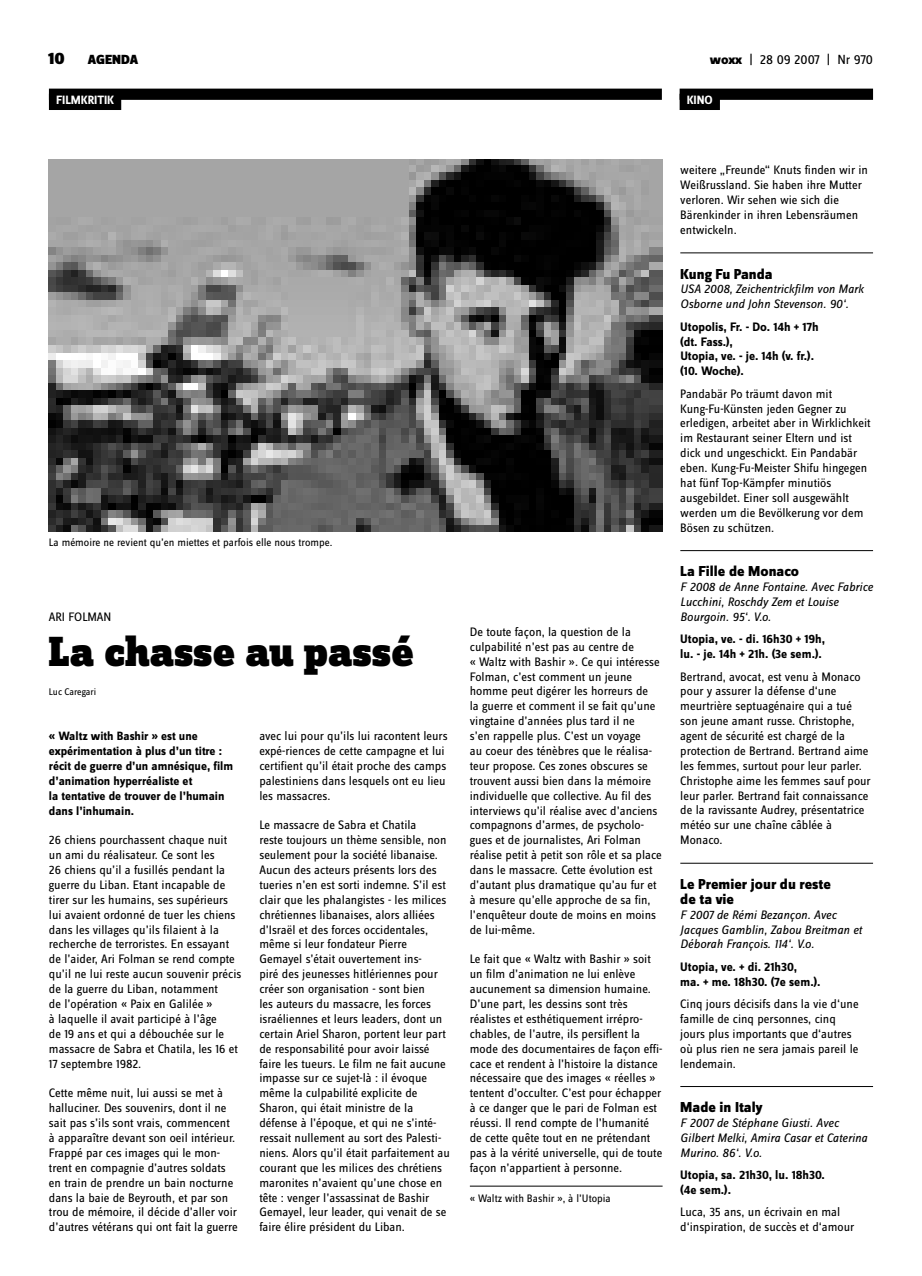
<style>
.page{position:relative;width:922px;height:1276px;background:#fff}
.page>*{position:absolute;margin:0;border:0;box-sizing:border-box;transform-origin:0 0}
.t1{font:900 43.75px "Zine Slab Dis";letter-spacing:-.005em;color:#000}
.t2{font:900 17.5px "Zine Sans Dis";color:#000}
.t3{font:800 15px/14.9px "Zine Sans Dis";color:#000}
.t4{font:13.75px "Zine Sans Dis";color:#000}
.t5{font:900 13.75px "Zine Sans Dis";color:#000}
.t6{font:12.75px/14.9px "Zine Sans Dis";color:#000}
.t7{font:italic 12.75px/14.9px "Zine Sans Dis";color:#000}
.t8{font:700 12.75px/14.9px "Zine Sans Dis";color:#000}
.t9{font:700 12.5px/14.9px "Zine Sans Dis";color:#000}
.t10{font:700 12.5px "Zine Sans Dis";letter-spacing:-.01em;color:#fff}
.t11{font:11.25px "Zine Sans Dis";color:#000}
.t12{font:10px "Zine Sans Dis";color:#000}
.s1{font-weight:800}
</style>
<div class="page">
<div style="left:49px;top:89px;width:612px;height:11px;background:#000"></div>
<div style="left:49px;top:94px;width:72px;height:16px;background:#000"></div>
<hr style="left:469px;top:1186px;width:193px;height:1px;background:#000">
<hr style="left:680px;top:253px;width:192px;height:1px;background:#000">
<hr style="left:680px;top:550px;width:192px;height:1px;background:#000">
<hr style="left:680px;top:863px;width:192px;height:1px;background:#000">
<hr style="left:680px;top:1086px;width:192px;height:1px;background:#000">
<div style="left:679px;top:89px;width:193px;height:11px;background:#000"></div>
<div style="left:679px;top:94px;width:40px;height:16px;background:#000"></div>
<img style="left:49px;top:159px;width:613px;height:372px">
<h2 class="t2" style="left:48px;top:49px;width:18px">10</h2>
<p class="t5" style="left:88px;top:53px;width:52px">AGENDA</p>
<p class="t4" style="left:709px;top:53px;width:164px"><span class="s1">woxx</span> | 28 09 2007 | Nr 970</p>
<p class="t10" style="left:56px;top:93px;width:60px">FILMKRITIK</p>
<p class="t10" style="left:686px;top:93px;width:27px">KINO</p>
<p class="t11" style="left:49px;top:536px;width:285px">La mémoire ne revient qu’en miettes et parfois elle nous trompe.</p>
<p class="t6" style="left:49px;top:610px;width:64px">ARI FOLMAN</p>
<h1 class="t1" style="left:49px;top:628px;width:366px">La chasse au passé</h1>
<p class="t12" style="left:49px;top:687px;width:49px">Luc Caregari</p>
<p class="t9" style="left:49px;top:729px;width:186px">« Waltz with Bashir » est une expérimentation à plus d’un titre : récit de guerre d’un amnésique, film d’animation hyperréaliste et<br>la tentative de trouver de l’humain dans l’inhumain.</p>
<p class="t6" style="left:49px;top:833px;width:194px">26 chiens pourchassent chaque nuit un ami du réalisateur. Ce sont les<br>26 chiens qu’il a fusillés pendant la guerre du Liban. Etant incapable de tirer sur les humains, ses supérieurs lui avaient ordonné de tuer les chiens dans les villages qu’ils filaient à la recherche de terroristes. En essayant de l’aider, Ari Folman se rend compte qu’il ne lui reste aucun souvenir précis de la guerre du Liban, notamment<br>de l’opération « Paix en Galilée »<br>à laquelle il avait participé à l’âge<br>de 19 ans et qui a débouchée sur le massacre de Sabra et Chatila, les 16 et 17 septembre 1982.</p>
<p class="t6" style="left:49px;top:1086px;width:190px">Cette même nuit, lui aussi se met à halluciner. Des souvenirs, dont il ne sait pas s’ils sont vrais, commencent à apparaître devant son oeil intérieur.<br>Frappé par ces images qui le mon&shy;trent en compagnie d’autres soldats en train de prendre un bain nocturne dans la baie de Beyrouth, et par son trou de mémoire, il décide d’aller voir d’autres vétérans qui ont fait la guerre</p>
<p class="t6" style="left:259px;top:729px;width:190px">avec lui pour qu’ils lui racontent leurs expé-riences de cette campagne et lui certifient qu’il était proche des camps palestiniens dans lesquels ont eu lieu les massacres.</p>
<p class="t6" style="left:259px;top:818px;width:192px">Le massacre de Sabra et Chatila<br>reste toujours un thème sensible, non seulement pour la société libanaise.<br>Aucun des acteurs présents lors des tueries n’en est sorti indemne. S’il est clair que les phalangistes - les milices chrétiennes libanaises, alors alliées d’Israël et des forces occidentales, même si leur fondateur Pierre Gemayel s’était ouvertement ins-<br>piré des jeunesses hitlériennes pour créer son organisation - sont bien<br>les auteurs du massacre, les forces israéliennes et leurs leaders, dont un certain Ariel Sharon, portent leur part de responsabilité pour avoir laissé faire les tueurs. Le film ne fait aucune impasse sur ce sujet-là : il évoque même la culpabilité explicite de Sharon, qui était ministre de la défense à l’époque, et qui ne s’inté&shy;ressait nullement au sort des Palesti&shy;niens. Alors qu’il était parfaitement au courant que les milices des chrétiens maronites n’avaient qu’une chose en tête : venger l’assassinat de Bashir Gemayel, leur leader, qui venait de se faire élire président du Liban.</p>
<p class="t6" style="left:469px;top:625px;width:193px">De toute façon, la question de la culpabilité n’est pas au centre de<br>« Waltz with Bashir ». Ce qui intéresse Folman, c’est comment un jeune homme peut digérer les horreurs de<br>la guerre et comment il se fait qu’une vingtaine d’années plus tard il ne<br>s’en rappelle plus. C’est un voyage<br>au coeur des ténèbres que le réalisa&shy;teur propose. Ces zones obscures se trouvent aussi bien dans la mémoire individuelle que collective. Au fil des interviews qu’il réalise avec d’anciens compagnons d’armes, de psycholo&shy;gues et de journalistes, Ari Folman réalise petit à petit son rôle et sa place dans le massacre. Cette évolution est d’autant plus dramatique qu’au fur et à mesure qu’elle approche de sa fin, l’enquêteur doute de moins en moins de lui-même.</p>
<p class="t6" style="left:469px;top:952px;width:194px">Le fait que « Waltz with Bashir » soit un film d’animation ne lui enlève aucunement sa dimension humaine.<br>D’une part, les dessins sont très réalistes et esthétiquement irrépro&shy;chables, de l’autre, ils persiflent la mode des documentaires de façon effi&shy;cace et rendent à l’histoire la distance nécessaire que des images « réelles » tentent d’occulter. C’est pour échapper à ce danger que le pari de Folman est réussi. Il rend compte de l’humanité de cette quête tout en ne prétendant pas à la vérité universelle, qui de toute façon n’appartient à personne.</p>
<p class="t11" style="left:469px;top:1192px;width:142px">« Waltz with Bashir », à l’Utopia</p>
<p class="t6" style="left:680px;top:163px;width:189px">weitere „Freunde“ Knuts finden wir in<br>Weißrussland. Sie haben ihre Mutter verloren. Wir sehen wie sich die<br>Bärenkinder in ihren Lebensräumen entwickeln.</p>
<p class="t3" style="left:680px;top:267px;width:94px">Kung Fu Panda</p>
<p class="t7" style="left:680px;top:282px;width:185px">USA 2008, Zeichentrickfilm von Mark<br>Osborne und John Stevenson. 90‘.</p>
<p class="t8" style="left:680px;top:320px;width:140px">Utopolis, Fr. - Do. 14h + 17h (dt. Fass.),<br>Utopia, ve. - je. 14h (v. fr.). (10. Woche).</p>
<p class="t6" style="left:680px;top:387px;width:192px">Pandabär Po träumt davon mit Kung-Fu-Künsten jeden Gegner zu erledigen, arbeitet aber in Wirklichkeit im Restaurant seiner Eltern und ist dick und ungeschickt. Ein Pandabär eben. Kung-Fu-Meister Shifu hingegen hat fünf Top-Kämpfer minutiös ausgebildet. Einer soll ausgewählt werden um die Bevölkerung vor dem Bösen zu schützen.</p>
<p class="t3" style="left:680px;top:565px;width:120px">La Fille de Monaco</p>
<p class="t7" style="left:680px;top:580px;width:194px">F 2008 de Anne Fontaine. Avec Fabrice<br>Lucchini, Roschdy Zem et Louise<br>Bourgoin. 95‘. V.o.</p>
<p class="t8" style="left:680px;top:632px;width:146px">Utopia, ve. - di. 16h30 + 19h, lu. - je. 14h + 21h. (3e sem.).</p>
<p class="t6" style="left:680px;top:669px;width:192px">Bertrand, avocat, est venu à Monaco pour y assurer la défense d‘une meurtrière septuagénaire qui a tué son jeune amant russe. Christophe, agent de sécurité est chargé de la protection de Bertrand. Bertrand aime les femmes, surtout pour leur parler.<br>Christophe aime les femmes sauf pour leur parler. Bertrand fait connaissance de la ravissante Audrey, présentatrice météo sur une chaîne câblée à Monaco.</p>
<p class="t3" style="left:680px;top:877px;width:152px">Le Premier jour du reste de ta vie</p>
<p class="t7" style="left:680px;top:907px;width:183px">F 2007 de Rémi Bezançon. Avec<br>Jacques Gamblin, Zabou Breitman et<br>Déborah François. 114‘. V.o.</p>
<p class="t8" style="left:680px;top:960px;width:142px">Utopia, ve. + di. 21h30,<br>ma. + me. 18h30. (7e sem.).</p>
<p class="t6" style="left:680px;top:997px;width:180px">Cinq jours décisifs dans la vie d‘une famille de cinq personnes, cinq jours plus importants que d‘autres où plus rien ne sera jamais pareil le lendemain.</p>
<p class="t3" style="left:680px;top:1100px;width:84px">Made in Italy</p>
<p class="t7" style="left:680px;top:1115px;width:188px">F 2007 de Stéphane Giusti. Avec<br>Gilbert Melki, Amira Casar et Caterina<br>Murino. 86‘. V.o.</p>
<p class="t8" style="left:680px;top:1168px;width:146px">Utopia, sa. 21h30, lu. 18h30. (4e sem.).</p>
<p class="t6" style="left:680px;top:1205px;width:175px">Luca, 35 ans, un écrivain en mal d‘inspiration, de succès et d‘amour</p>
</div>
